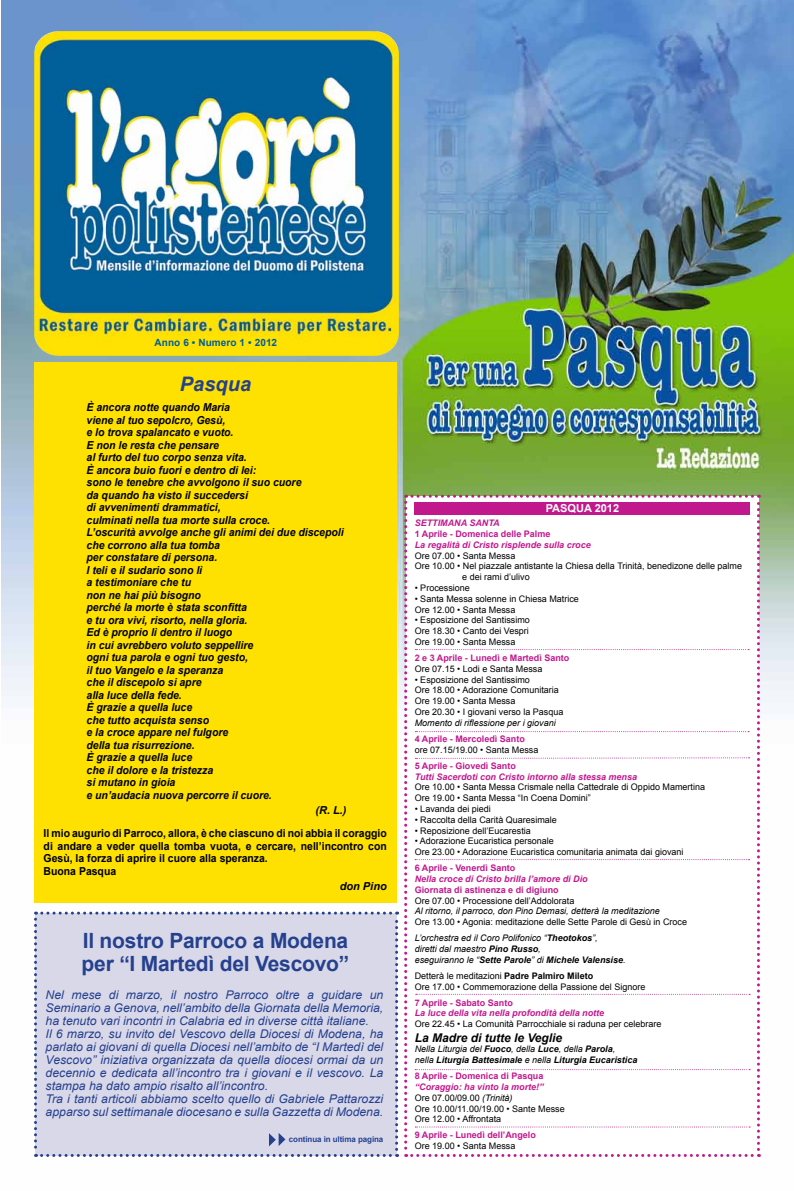
<style>
.page{position:relative;width:794px;height:1191px;background:#fff}
.page>*{position:absolute;margin:0;border:0;box-sizing:border-box;transform-origin:0 0}
.t1{font:700 21px/23px "Arial";letter-spacing:-.01em;color:#25418e}
.t2{font:italic 700 20px "Arial";letter-spacing:.005em;color:#25418e}
.t3{font:italic 12px/13px "Arial";color:#25418e}
.t4{font:italic 700 12px "Arial";color:#000}
.t5{font:italic 700 11px/12.5px "Arial";color:#000;scale:.95 1}
.t6{font:700 11px/12.5px "Arial";color:#000;scale:.95 1}
.t7{font:italic 700 11px "Arial";color:#000}
.t8{font:700 11px "Arial";color:#fff}
.t9{font:italic 700 10px "Arial";letter-spacing:.01em;color:#005e98}
.t10{font:700 10px "Arial";letter-spacing:.01em;color:#005e98}
.t11{font:9px/10.8px "Arial";color:#000}
.t12{font:700 9px "Arial";color:#c2188d}
.t13{font:italic 700 9px "Arial";color:#c2188d}
.t14{font:italic 9px/10.8px "Arial";color:#000}
.t15{font:italic 700 9px/10.8px "Arial";color:#000}
.t16{font:700 8px "Arial";letter-spacing:-.01em;color:#25418e}
.s1{font-style:normal}
.s2{font-style:italic}
.s3{font-weight:700;font-style:italic}
.s4{font-weight:700}
.s5{font-weight:400}
.s6{font-weight:700;font-style:italic;color:#c2188d}
</style>
<div class="page">
<img style="left:1px;top:0;width:793px;height:1157px">
<div style="left:34px;top:363px;width:363px;height:540px;background:#fee100"></div>
<img style="left:34px;top:31px;width:365px;height:325px">
<svg style="left:404px;top:495px;width:356px;height:662px"></svg>
<div style="left:34px;top:911px;width:364px;height:246px;background:#d9d8e9"></div>
<p class="t10" style="left:154px;top:335px;width:124px">Anno 6 • Numero 1 • 2012</p>
<p class="t9" style="left:120px;top:339px;width:194px"><span class="s1">Anno 5 • Numero 2 •</span> Marzo • Aprile 2011</p>
<h2 class="t2" style="left:180px;top:371px;width:73px">Pasqua</h2>
<p class="t5" style="left:86px;top:401px;width:272px">È ancora notte quando Maria<br>viene al tuo sepolcro, Gesù,<br>e lo trova spalancato e vuoto.<br>E non le resta che pensare<br>al furto del tuo corpo senza vita.<br>È ancora buio fuori e dentro di lei:<br>sono le tenebre che avvolgono il suo cuore<br>da quando ha visto il succedersi<br>di avvenimenti drammatici,<br>culminati nella tua morte sulla croce.<br>L’oscurità avvolge anche gli animi dei due discepoli che corrono alla tua tomba<br>per constatare di persona.<br>I teli e il sudario sono lì<br>a testimoniare che tu<br>non ne hai più bisogno<br>perché la morte è stata sconfitta<br>e tu ora vivi, risorto, nella gloria.<br>Ed è proprio lì dentro il luogo<br>in cui avrebbero voluto seppellire<br>ogni tua parola e ogni tuo gesto,<br>il tuo Vangelo e la speranza<br>che il discepolo si apre<br>alla luce della fede.<br>È grazie a quella luce<br>che tutto acquista senso<br>e la croce appare nel fulgore<br>della tua risurrezione.<br>È grazie a quella luce<br>che il dolore e la tristezza<br>si mutano in gioia<br>e un’audacia nuova percorre il cuore.</p>
<p class="t7" style="left:315px;top:802px;width:33px">(R. L.)</p>
<p class="t6" style="left:44px;top:827px;width:363px">Il mio augurio di Parroco, allora, è che ciascuno di noi abbia il coraggio di andare a veder quella tomba vuota, e cercare, nell’incontro con Gesù, la forza di aprire il cuore alla speranza.<br>Buona Pasqua</p>
<p class="t7" style="left:340px;top:878px;width:49px">don Pino</p>
<h1 class="t1" style="left:82px;top:930px;width:269px">Il nostro Parroco a Modena per “I Martedì del Vescovo”</h1>
<p class="t3" style="left:46px;top:988px;width:339px">Nel mese di marzo, il nostro Parroco oltre a guidare un Seminario a Genova, nell’ambito della Giornata della Memoria, ha tenuto vari incontri in Calabria ed in diverse città italiane.<br>Il 6 marzo, su invito del Vescovo della Diocesi di Modena, ha parlato ai giovani di quella Diocesi nell’ambito de “I Martedì del Vescovo” iniziativa organizzata da quella diocesi ormai da un decennio e dedicata all’incontro tra i giovani e il vescovo. La stampa ha dato ampio risalto all’incontro.<br>Tra i tanti articoli abbiamo scelto quello di Gabriele Pattarozzi apparso sul settimanale diocesano e sulla Gazzetta di Modena.</p>
<p class="t16" style="left:289px;top:1134px;width:96px">continua in ultima pagina</p>
<p class="t8" style="left:546px;top:501px;width:75px">PASQUA 2012</p>
<p class="t13" style="left:415px;top:517px;width:86px">SETTIMANA SANTA</p>
<p class="t12" style="left:415px;top:528px;width:137px">1 Aprile - Domenica delle Palme</p>
<p class="t13" style="left:415px;top:538px;width:178px">La regalità di Cristo risplende sulla croce</p>
<p class="t11" style="left:415px;top:550px;width:102px">Ore 07.00 • Santa Messa</p>
<p class="t11" style="left:415px;top:561px;width:329px">Ore 10.00 • Nel piazzale antistante la Chiesa della Trinità, benedizone delle palme</p>
<p class="t11" style="left:462px;top:572px;width:69px">e dei rami d’ulivo</p>
<p class="t11" style="left:415px;top:582px;width:57px">• Processione</p>
<p class="t11" style="left:415px;top:593px;width:166px">• Santa Messa solenne in Chiesa Matrice<br>Ore 12.00 • Santa Messa</p>
<p class="t11" style="left:415px;top:615px;width:117px;text-align:justify">• Esposizione del Santissimo Ore 18.30 • Canto dei Vespri Ore 19.00 • Santa Messa</p>
<p class="t12" style="left:415px;top:652px;width:156px">2 e 3 Aprile - Lunedì e Martedì Santo</p>
<p class="t11" style="left:415px;top:663px;width:129px">Ore 07.15 • Lodi e Santa Messa</p>
<p class="t11" style="left:415px;top:674px;width:150px">• Esposizione del Santissimo<br>Ore 18.00 • Adorazione Comunitaria<br>Ore 19.00 • Santa Messa<br>Ore 20.30 • I giovani verso la Pasqua</p>
<p class="t14" style="left:415px;top:717px;width:143px">Momento di riflessione per i giovani</p>
<p class="t12" style="left:415px;top:732px;width:112px">4 Aprile - Mercoledì Santo</p>
<p class="t11" style="left:415px;top:744px;width:125px">ore 07.15/19.00 • Santa Messa</p>
<p class="t12" style="left:415px;top:759px;width:103px">5 Aprile - Giovedì Santo</p>
<p class="t13" style="left:415px;top:770px;width:224px">Tutti Sacerdoti con Cristo intorno alla stessa mensa</p>
<p class="t11" style="left:415px;top:782px;width:292px">Ore 10.00 • Santa Messa Crismale nella Cattedrale di Oppido Mamertina<br>Ore 19.00 • Santa Messa “In Coena Domini”</p>
<p class="t11" style="left:415px;top:803px;width:78px">• Lavanda dei piedi</p>
<p class="t11" style="left:415px;top:814px;width:144px">• Raccolta della Carità Quaresimale</p>
<p class="t11" style="left:415px;top:825px;width:118px">• Reposizione dell’Eucarestia</p>
<p class="t11" style="left:415px;top:836px;width:270px">• Adorazione Eucaristica personale<br>Ore 23.00 • Adorazione Eucaristica comunitaria animata dai giovani</p>
<p class="t12" style="left:415px;top:862px;width:102px">6 Aprile - Venerdì Santo</p>
<p class="t13" style="left:415px;top:872px;width:175px">Nella croce di Cristo brilla l’amore di Dio</p>
<p class="t12" style="left:415px;top:883px;width:146px">Giornata di astinenza e di digiuno</p>
<p class="t11" style="left:415px;top:895px;width:161px">Ore 07.00 • Processione dell’Addolorata</p>
<p class="t14" style="left:415px;top:906px;width:247px">Al ritorno, il parroco, don Pino Demasi, detterà la meditazione</p>
<p class="t11" style="left:415px;top:914px;width:274px;line-height:16px">Ore 13.00 • Agonia: meditazione delle Sette Parole di Gesù in Croce<br><span class="s2">L’orchestra ed il Coro Polifonico “</span><span class="s3">Theotokos</span><span class="s2">”,</span></p>
<p class="t14" style="left:415px;top:943px;width:212px">diretti dal maestro <span class="s4">Pino Russo</span>,<br>eseguiranno le “<span class="s4">Sette Parole</span>” di <span class="s4">Michele Valensise</span>.</p>
<p class="t11" style="left:415px;top:970px;width:232px">Detterà le meditazioni <span class="s4">Padre Palmiro Mileto<br></span>Ore 17.00 • Commemorazione della Passione del Signore</p>
<p class="t12" style="left:415px;top:996px;width:100px">7 Aprile - Sabato Santo</p>
<p class="t13" style="left:415px;top:1007px;width:191px">La luce della vita nella profondità della notte</p>
<p class="t11" style="left:415px;top:1018px;width:248px">Ore 22.45 • La Comunità Parrocchiale si raduna per celebrare</p>
<h3 class="t4" style="left:415px;top:1029px;width:149px">La Madre di tutte le Veglie</h3>
<p class="t15" style="left:415px;top:1044px;width:224px"><span class="s5">Nella Liturgia del</span> Fuoco<span class="s5">, della</span> Luce<span class="s5">, della</span> Parola<span class="s5">,<br>nella</span> Liturgia Battesimale <span class="s5">e nella</span> Liturgia Eucaristica</p>
<p class="t12" style="left:415px;top:1070px;width:130px">8 Aprile - Domenica di Pasqua</p>
<p class="t11" style="left:415px;top:1081px;width:152px"><span class="s6">“Coraggio: ha vinto la morte!”<br></span>Ore 07.00/09.00 <span class="s2">(Trinità)<br></span>Ore 10.00/11.00/19.00 • Sante Messe<br>Ore 12.00 • Affrontata</p>
<p class="t12" style="left:415px;top:1129px;width:123px">9 Aprile - Lunedì dell’Angelo</p>
<p class="t11" style="left:415px;top:1140px;width:102px">Ore 19.00 • Santa Messa</p>
</div>
